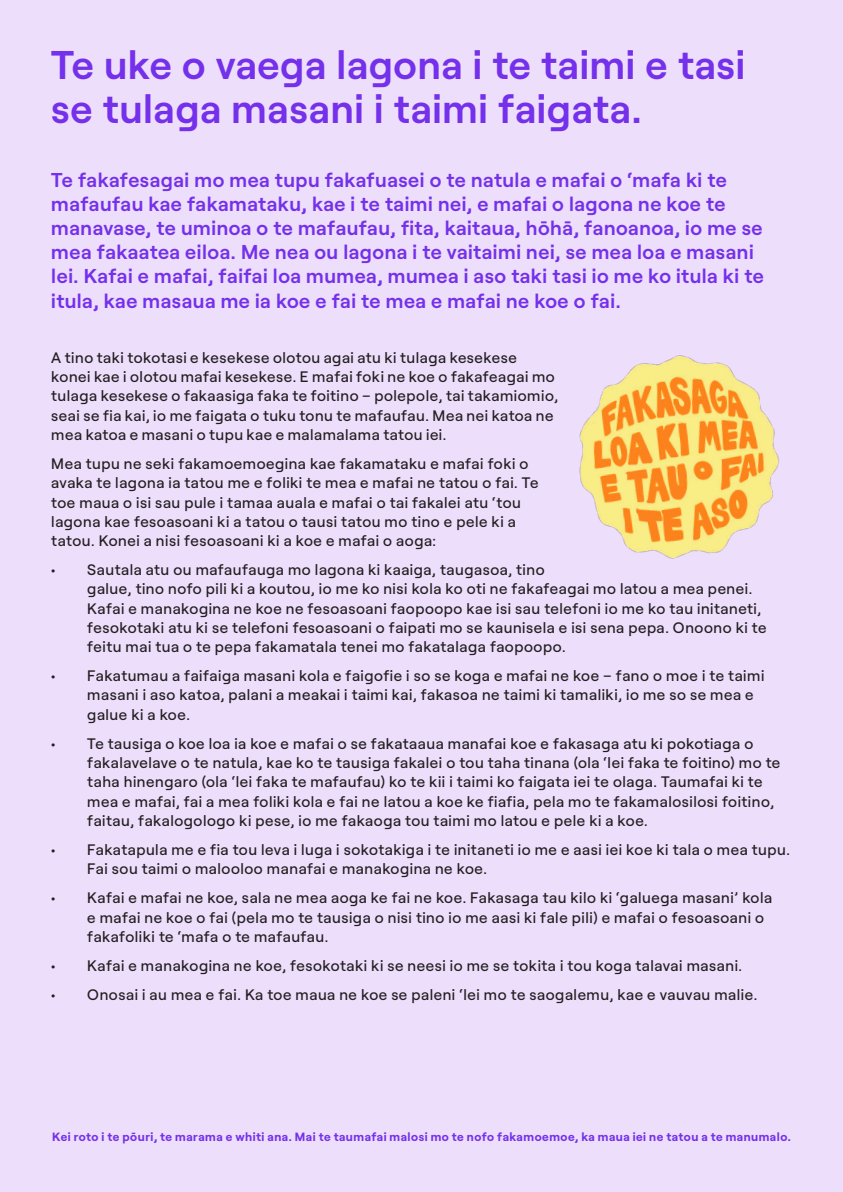
<style>
.page{position:relative;width:843px;height:1192px;background:#fff}
.page>*{position:absolute;margin:0;border:0;box-sizing:border-box;transform-origin:0 0}
.t1{font:600 40px/44px "Roobert";letter-spacing:.015em;color:#7430ea}
.t2{font:600 20px/24px "Roobert";letter-spacing:.025em;color:#7430ea}
.t3{font:500 15.2px/19.2px "Roobert";letter-spacing:.035em;color:#231f20}
.t4{font:700 12px "Roobert";letter-spacing:.045em;color:#7430ea}
</style>
<div class="page">
<div style="left:0;top:0;width:842px;height:1191px;background:#eddefc"></div>
<img style="left:579px;top:355px;width:200px;height:204px">
<p class="t1" style="left:51px;top:40px;width:695px">Te uke o vaega lagona i te taimi e tasi se tulaga masani i taimi faigata.</p>
<p class="t2" style="left:51px;top:167px;width:713px">Te fakafesagai mo mea tupu fakafuasei o te natula e mafai o ‘mafa ki te mafaufau kae fakamataku, kae i te taimi nei, e mafai o lagona ne koe te manavase, te uminoa o te mafaufau, fita, kaitaua, hōhā, fanoanoa, io me se mea fakaatea eiloa. Me nea ou lagona i te vaitaimi nei, se mea loa e masani lei. Kafai e mafai, faifai loa mumea, mumea i aso taki tasi io me ko itula ki te itula, kae masaua me ia koe e fai te mea e mafai ne koe o fai.</p>
<p class="t3" style="left:51px;top:347px;width:508px">A tino taki tokotasi e kesekese olotou agai atu ki tulaga kesekese konei kae i olotou mafai kesekese. E mafai foki ne koe o fakafeagai mo tulaga kesekese o fakaasiga faka te foitino – polepole, tai takamiomio, seai se fia kai, io me faigata o tuku tonu te mafaufau. Mea nei katoa ne mea katoa e masani o tupu kae e malamalama tatou iei.</p>
<p class="t3" style="left:51px;top:453px;width:488px">Mea tupu ne seki fakamoemoegina kae fakamataku e mafai foki o avaka te lagona ia tatou me e foliki te mea e mafai ne tatou o fai. Te toe maua o isi sau pule i tamaa auala e mafai o tai fakalei atu ‘tou lagona kae fesoasoani ki a tatou o tausi tatou mo tino e pele ki a tatou. Konei a nisi fesoasoani ki a koe e mafai o aoga:</p>
<p class="t3" style="left:87px;top:559px;width:680px;text-indent:-36px">• Sautala atu ou mafaufauga mo lagona ki kaaiga, taugasoa, tino<br>galue, tino nofo pili ki a koutou, io me ko nisi kola ko oti ne fakafeagai mo latou a mea penei.<br>Kafai e manakogina ne koe ne fesoasoani faopoopo kae isi sau telefoni io me ko tau initaneti, fesokotaki atu ki se telefoni fesoasoani o faipati mo se kaunisela e isi sena pepa. Onoono ki te feitu mai tua o te pepa fakamatala tenei mo fakatalaga faopoopo.</p>
<p class="t3" style="left:87px;top:665px;width:678px;text-indent:-36px">• Fakatumau a faifaiga masani kola e faigofie i so se koga e mafai ne koe – fano o moe i te taimi masani i aso katoa, palani a meakai i taimi kai, fakasoa ne taimi ki tamaliki, io me so se mea e galue ki a koe.</p>
<p class="t3" style="left:87px;top:732px;width:694px;text-indent:-36px">• Te tausiga o koe loa ia koe e mafai o se fakataaua manafai koe e fakasaga atu ki pokotiaga o fakalavelave o te natula, kae ko te tausiga fakalei o tou taha tinana (ola ‘lei faka te foitino) mo te taha hinengaro (ola ‘lei faka te mafaufau) ko te kii i taimi ko faigata iei te olaga. Taumafai ki te mea e mafai, fai a mea foliki kola e fai ne latou a koe ke fiafia, pela mo te fakamalosilosi foitino, faitau, fakalogologo ki pese, io me fakaoga tou taimi mo latou e pele ki a koe.</p>
<p class="t3" style="left:87px;top:838px;width:703px;text-indent:-36px">• Fakatapula me e fia tou leva i luga i sokotakiga i te initaneti io me e aasi iei koe ki tala o mea tupu.<br>Fai sou taimi o malooloo manafai e manakogina ne koe.</p>
<p class="t3" style="left:87px;top:887px;width:686px;text-indent:-36px">• Kafai e mafai ne koe, sala ne mea aoga ke fai ne koe. Fakasaga tau kilo ki ‘galuega masani’ kola e mafai ne koe o fai (pela mo te tausiga o nisi tino io me aasi ki fale pili) e mafai o fesoasoani o fakafoliki te ‘mafa o te mafaufau.</p>
<p class="t3" style="left:51px;top:954px;width:692px">• Kafai e manakogina ne koe, fesokotaki ki se neesi io me se tokita i tou koga talavai masani.</p>
<p class="t3" style="left:51px;top:983px;width:707px">• Onosai i au mea e fai. Ka toe maua ne koe se paleni ‘lei mo te saogalemu, kae e vauvau malie.</p>
<p class="t4" style="left:52px;top:1126px;width:740px">Kei roto i te pōuri, te marama e whiti ana. Mai te taumafai malosi mo te nofo fakamoemoe, ka maua iei ne tatou a te manumalo.</p>
</div>
